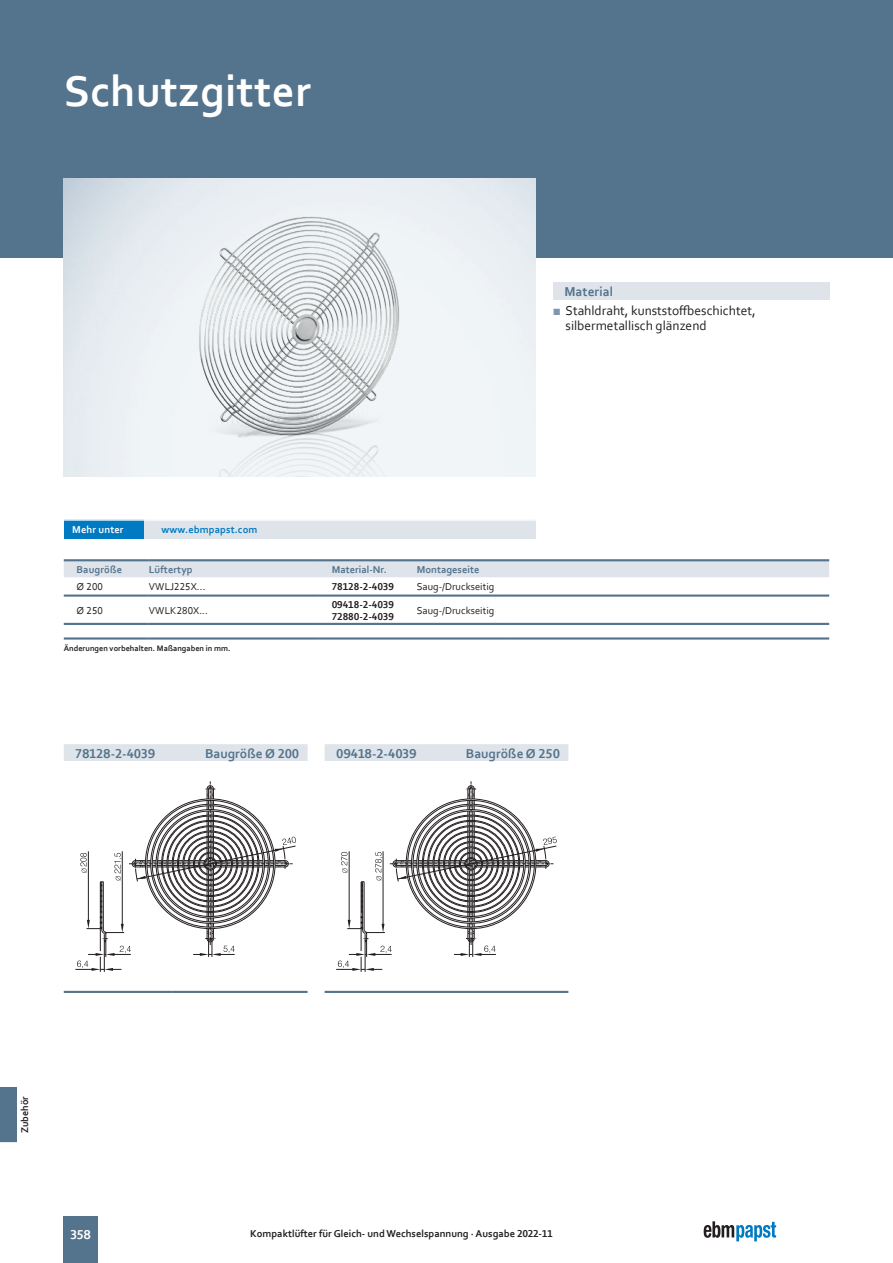
<style>
.page{position:relative;width:893px;height:1263px;background:#fff}
.page>*{position:absolute;margin:0;border:0;box-sizing:border-box;transform-origin:0 0}
.t1{font:700 45px "Corbel";letter-spacing:.01em;color:#fff}
.t2{font:13.5px/15px "Corbel";color:#231f20}
.t3{font:700 13.5px "Corbel";color:#54738c}
.t4{font:700 13.5px "Corbel";color:#fff}
.t5{font:700 10.5px/12px "Corbel";color:#231f20}
.t6{font:10.5px "Corbel";color:#231f20}
.t7{font:700 10.5px "Corbel";color:#54738c}
.t8{font:700 10.5px "Corbel";letter-spacing:.01em;color:#007ac2}
.t9{font:700 10.5px "Corbel";letter-spacing:.01em;color:#fff}
.t10{font:700 10.35px "Corbel";color:#231f20}
.t11{font:700 8.25px "Corbel";color:#231f20}
.s1{font-family:"Arial";font-weight:700;color:#7f96ac}
</style>
<div class="page">
<svg style="left:704px;top:1221px;width:72px;height:20px"></svg>
<div style="left:64px;top:1216px;width:34px;height:47px;background:#54738c"></div>
<div style="left:0;top:1086px;width:17px;height:57px;background:#54738c"></div>
<svg style="left:0;top:1086px;width:17px;height:1px"></svg>
<svg style="left:0;top:1142px;width:17px;height:1px"></svg>
<div style="left:0;top:0;width:893px;height:257px;background:#54738c"></div>
<img style="left:64px;top:179px;width:472px;height:297px">
<div style="left:64px;top:561px;width:765px;height:16px;background:#dee4ea"></div>
<hr style="left:319px;top:623px;width:85px;height:2px;background:#54738c">
<hr style="left:404px;top:623px;width:102px;height:2px;background:#54738c">
<hr style="left:506px;top:623px;width:323px;height:2px;background:#54738c">
<hr style="left:64px;top:559px;width:85px;height:2px;background:#54738c">
<hr style="left:149px;top:559px;width:170px;height:2px;background:#54738c">
<hr style="left:319px;top:559px;width:85px;height:2px;background:#54738c">
<hr style="left:404px;top:559px;width:102px;height:2px;background:#54738c">
<hr style="left:506px;top:559px;width:323px;height:2px;background:#54738c">
<hr style="left:64px;top:623px;width:85px;height:2px;background:#54738c">
<hr style="left:149px;top:623px;width:170px;height:2px;background:#54738c">
<hr style="left:64px;top:637px;width:85px;height:2px;background:#54738c">
<hr style="left:149px;top:637px;width:170px;height:2px;background:#54738c">
<hr style="left:319px;top:637px;width:85px;height:2px;background:#54738c">
<hr style="left:404px;top:637px;width:102px;height:2px;background:#54738c">
<hr style="left:506px;top:637px;width:323px;height:2px;background:#54738c">
<hr style="left:64px;top:594px;width:85px;height:3px;background:#54738c">
<hr style="left:149px;top:594px;width:170px;height:3px;background:#54738c">
<hr style="left:319px;top:594px;width:85px;height:3px;background:#54738c">
<hr style="left:404px;top:594px;width:102px;height:3px;background:#54738c">
<hr style="left:506px;top:594px;width:323px;height:3px;background:#54738c">
<div style="left:553px;top:283px;width:276px;height:17px;background:#dee4ea"></div>
<div style="left:64px;top:520px;width:81px;height:19px;background:#007ac2"></div>
<div style="left:145px;top:520px;width:391px;height:19px;background:#dee4ea"></div>
<hr style="left:64px;top:519px;width:81px;height:2px;background:#fff">
<hr style="left:145px;top:519px;width:391px;height:2px;background:#fff">
<div style="left:64px;top:744px;width:244px;height:17px;background:#dee4ea"></div>
<hr style="left:64px;top:991px;width:107px;height:2px;background:#54738c">
<hr style="left:171px;top:991px;width:137px;height:2px;background:#54738c">
<div style="left:325px;top:744px;width:243px;height:17px;background:#dee4ea"></div>
<hr style="left:325px;top:991px;width:107px;height:2px;background:#54738c">
<hr style="left:432px;top:991px;width:136px;height:2px;background:#54738c">
<svg style="left:75px;top:781px;width:221px;height:191px"></svg>
<svg style="left:336px;top:781px;width:221px;height:191px"></svg>
<h1 class="t1" style="left:64px;top:63px;width:249px">Schutzgitter</h1>
<p class="t3" style="left:564px;top:283px;width:50px">Material</p>
<p class="t2" style="left:566px;top:303px;width:192px;text-indent:-13px"><span class="s1">■</span> Stahldraht, kunststoffbeschichtet, silbermetallisch glänzend</p>
<p class="t9" style="left:72px;top:523px;width:53px">Mehr unter</p>
<p class="t8" style="left:162px;top:523px;width:97px">www.ebmpapst.com</p>
<p class="t7" style="left:77px;top:563px;width:47px">Baugröße</p>
<p class="t7" style="left:149px;top:563px;width:45px">Lüftertyp</p>
<p class="t7" style="left:332px;top:563px;width:57px">Material-Nr.</p>
<p class="t7" style="left:417px;top:563px;width:64px">Montageseite</p>
<p class="t6" style="left:77px;top:580px;width:28px">Ø 200</p>
<p class="t6" style="left:149px;top:580px;width:58px">VWLJ225X...</p>
<p class="t5" style="left:332px;top:581px;width:64px">78128-2-4039</p>
<p class="t6" style="left:417px;top:580px;width:79px">Saug-/Druckseitig</p>
<p class="t6" style="left:77px;top:604px;width:28px">Ø 250</p>
<p class="t6" style="left:149px;top:604px;width:61px">VWLK280X...</p>
<p class="t5" style="left:332px;top:598px;width:64px">09418-2-4039<br>72880-2-4039</p>
<p class="t6" style="left:417px;top:604px;width:79px">Saug-/Druckseitig</p>
<p class="t11" style="left:64px;top:643px;width:168px">Änderungen vorbehalten. Maßangaben in mm.</p>
<p class="t3" style="left:75px;top:745px;width:81px">78128-2-4039</p>
<p class="t3" style="left:205px;top:745px;width:95px">Baugröße Ø 200</p>
<p class="t3" style="left:336px;top:745px;width:82px">09418-2-4039</p>
<p class="t3" style="left:466px;top:745px;width:95px">Baugröße Ø 250</p>
<p class="t10" style="left:18px;top:1133px;width:38px;rotate:-90deg">Zubehör</p>
<p class="t4" style="left:71px;top:1226px;width:22px">358</p>
<p class="t5" style="left:250px;top:1228px;width:304px">Kompaktlüfter für Gleich- und Wechselspannung · Ausgabe 2022-11</p>
</div>
